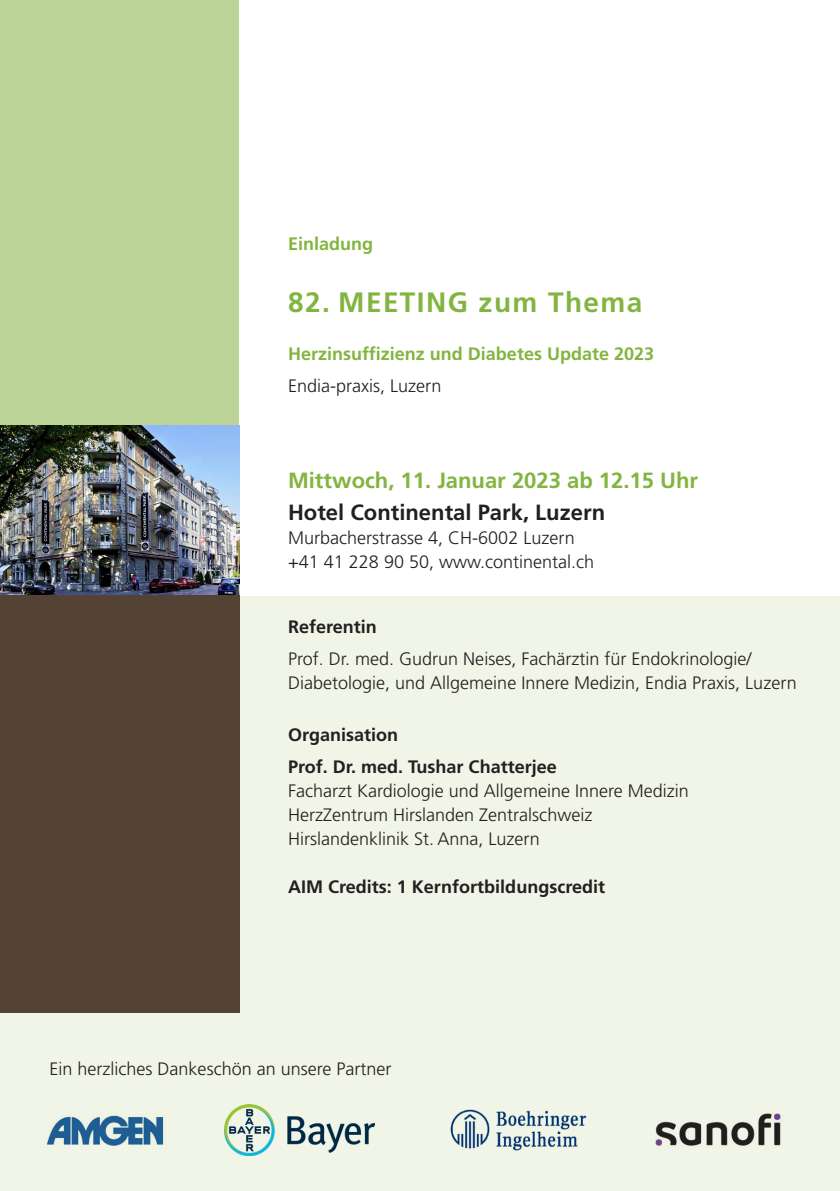
<style>
.page{position:relative;width:840px;height:1191px;background:#fff}
.page>*{position:absolute;margin:0;border:0;box-sizing:border-box;transform-origin:0 0}
.t1{font:700 28px "Frutiger LT Std";letter-spacing:.05em;color:#82b540}
.t2{font:700 22px "Frutiger LT Std";color:#82b540}
.t3{font:700 22px "Frutiger LT Std";color:#231f20}
.t4{font:300 18px/24px "Frutiger LT Std";color:#231f20}
.t5{font:700 18px "Frutiger LT Std";color:#231f20}
.t6{font:700 18px "Frutiger LT Std";color:#82b540}
</style>
<div class="page">
<div style="left:0;top:0;width:239px;height:595px;background:#bdd498"></div>
<div style="left:0;top:595px;width:839px;height:596px;background:#f0f5e7"></div>
<img style="left:0;top:425px;width:239px;height:170px">
<div style="left:0;top:595px;width:239px;height:418px;background:#544234"></div>
<img style="left:47px;top:1115px;width:117px;height:31px">
<img style="left:224px;top:1104px;width:150px;height:51px">
<img style="left:450px;top:1109px;width:137px;height:42px">
<img style="left:655px;top:1113px;width:126px;height:33px">
<p class="t6" style="left:288px;top:233px;width:87px">Einladung</p>
<p class="t1" style="left:288px;top:285px;width:356px">82. MEETING zum Thema</p>
<p class="t6" style="left:288px;top:343px;width:367px">Herzinsuffizienz und Diabetes Update 2023</p>
<p class="t4" style="left:288px;top:374px;width:155px">Endia-praxis, Luzern</p>
<p class="t2" style="left:288px;top:467px;width:411px">Mittwoch, 11. Januar 2023 ab 12.15 Uhr</p>
<p class="t3" style="left:288px;top:499px;width:319px">Hotel Continental Park, Luzern</p>
<p class="t4" style="left:288px;top:526px;width:288px">Murbacherstrasse 4, CH-6002 Luzern</p>
<p class="t4" style="left:288px;top:550px;width:307px">+41 41 228 90 50, www.continental.ch</p>
<p class="t5" style="left:288px;top:616px;width:90px">Referentin</p>
<p class="t4" style="left:288px;top:647px;width:510px">Prof. Dr. med. Gudrun Neises, Fachärztin für Endokrinologie/<br>Diabetologie, und Allgemeine Innere Medizin, Endia Praxis, Luzern</p>
<p class="t5" style="left:288px;top:724px;width:112px">Organisation</p>
<p class="t5" style="left:288px;top:756px;width:270px">Prof. Dr. med. Tushar Chatterjee</p>
<p class="t4" style="left:288px;top:779px;width:402px">Facharzt Kardiologie und Allgemeine Innere Medizin</p>
<p class="t4" style="left:288px;top:803px;width:306px">HerzZentrum Hirslanden Zentralschweiz</p>
<p class="t4" style="left:288px;top:827px;width:253px">Hirslandenklinik St. Anna, Luzern</p>
<p class="t5" style="left:288px;top:876px;width:318px">AIM Credits: 1 Kernfortbildungscredit</p>
<p class="t4" style="left:49px;top:1056px;width:343px">Ein herzliches Dankeschön an unsere Partner</p>
</div>
